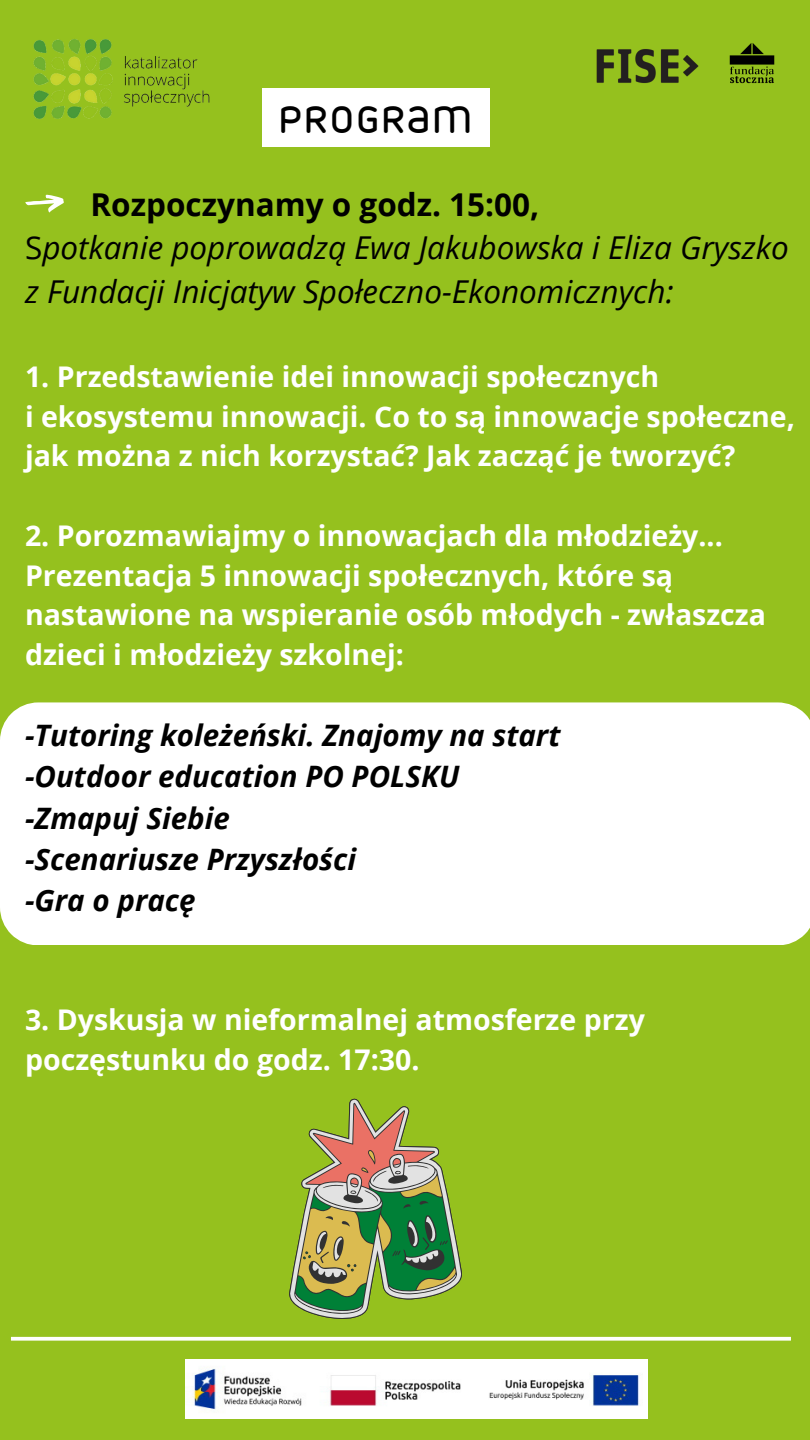
<style>
.page{position:relative;width:810px;height:1440px;background:#95c11e}
.page>*{position:absolute;margin:0;border:0;box-sizing:border-box;transform-origin:0 0}
.t1{font:40.1px "Esonomia PL";color:#000}
.t2{font:italic 31.5px/43.5px "Open Sans";color:#000}
.t3{font:700 31.5px "Open Sans";color:#000}
.t4{font:italic 700 29.5px "Open Sans";color:#000}
.t5{font:700 28.5px/39.8px "Open Sans";color:#fff}
.s1{font-style:normal}
</style>
<div class="page">
<img style="left:33px;top:39px;width:177px;height:80px">
<img style="left:729px;top:43px;width:46px;height:41px">
<img style="left:596px;top:49px;width:103px;height:34px">
<img style="left:186px;top:1359px;width:462px;height:59px">
<svg style="left:11px;top:1337px;width:780px;height:4px;background:#f4f8e9"></svg>
<div style="left:0;top:702px;width:810px;height:243px;background:#fff"></div>
<svg style="left:25px;top:195px;width:39px;height:18px"></svg>
<svg style="left:289px;top:1099px;width:173px;height:220px"></svg>
<div style="left:262px;top:89px;width:227px;height:58px;background:#fff"></div>
<p class="t1" style="left:278px;top:97px;width:197px">PROGRAM</p>
<p class="t3" style="left:91px;top:182px;width:450px">Rozpoczynamy o godz. 15:00,</p>
<p class="t2" style="left:25px;top:225px;width:765px"><span class="s1">S</span>potkanie poprowadzą Ewa Jakubowska i Eliza Gryszko z Fundacji Inicjatyw Społeczno-Ekonomicznych:</p>
<p class="t5" style="left:25px;top:356px;width:636px">1. Przedstawienie idei innowacji społecznych</p>
<p class="t5" style="left:25px;top:396px;width:772px">i ekosystemu innowacji. Co to są innowacje społeczne, jak można z nich korzystać? Jak zacząć je tworzyć?</p>
<p class="t5" style="left:25px;top:515px;width:699px">2. Porozmawiajmy o innowacjach dla młodzieży...</p>
<p class="t5" style="left:25px;top:555px;width:743px">Prezentacja 5 innowacji społecznych, które są nastawione na wspieranie osób młodych - zwłaszcza dzieci i młodzieży szkolnej:</p>
<p class="t4" style="left:25px;top:715px;width:537px">-Tutoring koleżeński. Znajomy na start</p>
<p class="t4" style="left:25px;top:756px;width:436px">-Outdoor education PO POLSKU</p>
<p class="t4" style="left:25px;top:797px;width:206px">-Zmapuj Siebie</p>
<p class="t4" style="left:25px;top:838px;width:333px">-Scenariusze Przyszłości</p>
<p class="t4" style="left:25px;top:880px;width:172px">-Gra o pracę</p>
<p class="t5" style="left:25px;top:999px;width:621px">3. Dyskusja w nieformalnej atmosferze przy poczęstunku do godz. 17:30.</p>
</div>
